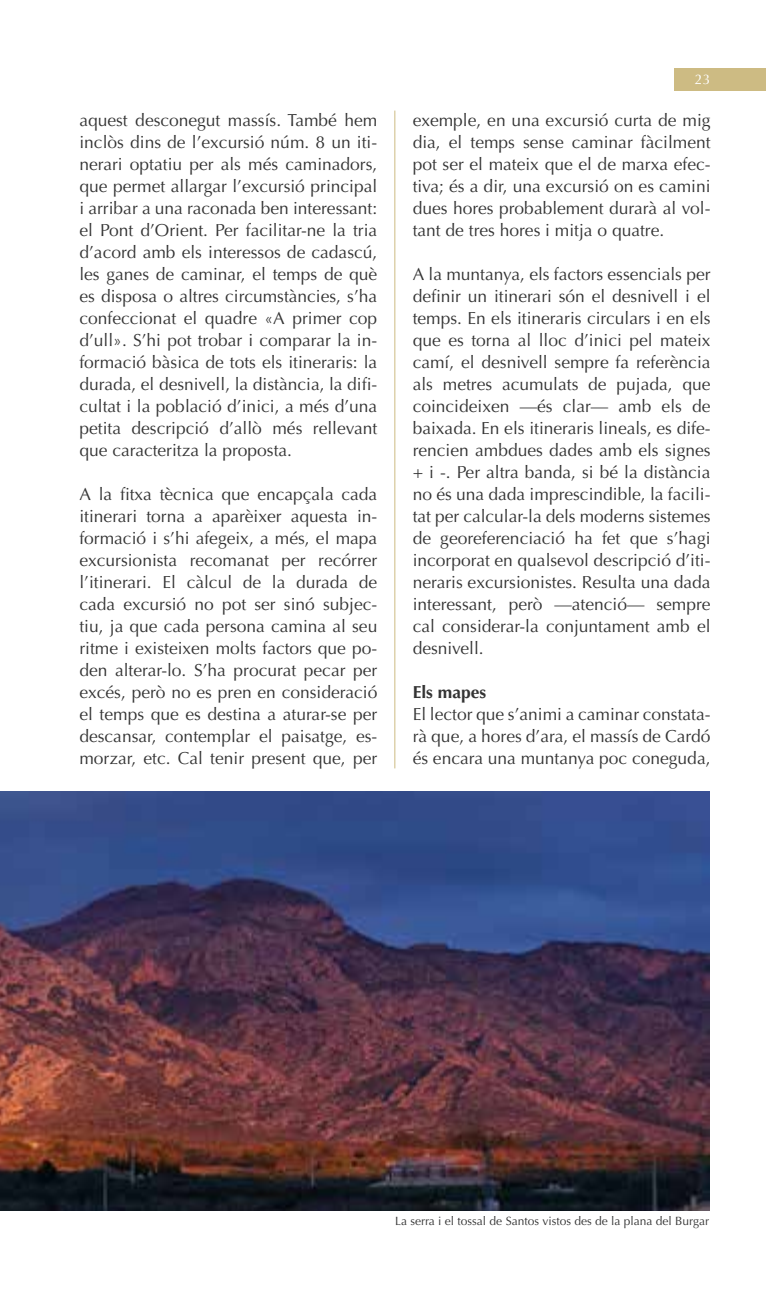
<style>
.page{position:relative;width:766px;height:1293px;background:#fff}
.page>*{position:absolute;margin:0;border:0;box-sizing:border-box;transform-origin:0 0}
.t1{font:17.4px/22px "Optima";color:#343434;text-align:justify}
.t2{font:700 17.4px "Optima";color:#343434}
.t3{font:14px "Optima";color:#fff}
.t4{font:12px "Optima";color:#343434}
</style>
<div class="page">
<div style="left:674px;top:68px;width:91px;height:22px;background:#cdbb83"></div>
<hr style="left:394px;top:111px;width:1px;height:657px;background:#cdbb83">
<img style="left:0;top:791px;width:709px;height:419px">
<p class="t1" style="left:79px;top:109px;width:299px">aquest desconegut massís. També hem inclòs dins de l’excursió núm. 8 un iti&shy;nerari optatiu per als més caminadors, que permet allargar l’excursió principal i arribar a una raconada ben interessant: el Pont d’Orient. Per facilitar-ne la tria d’acord amb els interessos de cadascú, les ganes de caminar, el temps de què es disposa o altres circumstàncies, s’ha confeccionat el quadre «A primer cop d’ull». S’hi pot trobar i comparar la in&shy;formació bàsica de tots els itineraris: la durada, el desnivell, la distància, la difi&shy;cultat i la població d’inici, a més d’una petita descripció d’allò més rellevant que caracteritza la proposta.</p>
<p class="t1" style="left:79px;top:483px;width:299px">A la fitxa tècnica que encapçala cada itinerari torna a aparèixer aquesta in&shy;formació i s’hi afegeix, a més, el mapa excursionista recomanat per recórrer l’itinerari. El càlcul de la durada de cada excursió no pot ser sinó subjec&shy;tiu, ja que cada persona camina al seu ritme i existeixen molts factors que po&shy;den alterar-lo. S’ha procurat pecar per excés, però no es pren en consideració el temps que es destina a aturar-se per descansar, contemplar el paisatge, es&shy;morzar, etc. Cal tenir present que, per</p>
<p class="t3" style="left:694px;top:71px;width:17px">23</p>
<p class="t1" style="left:412px;top:109px;width:299px">exemple, en una excursió curta de mig dia, el temps sense caminar fàcilment pot ser el mateix que el de marxa efec&shy;tiva; és a dir, una excursió on es camini dues hores probablement durarà al vol&shy;tant de tres hores i mitja o quatre.</p>
<p class="t1" style="left:412px;top:263px;width:299px">A la muntanya, els factors essencials per definir un itinerari són el desnivell i el temps. En els itineraris circulars i en els que es torna al lloc d’inici pel mateix camí, el desnivell sempre fa referència als metres acumulats de pujada, que coincideixen —és clar— amb els de baixada. En els itineraris lineals, es dife&shy;rencien ambdues dades amb els signes + i -. Per altra banda, si bé la distància no és una dada imprescindible, la facili&shy;tat per calcular-la dels moderns sistemes de georeferenciació ha fet que s’hagi incorporat en qualsevol descripció d’iti&shy;neraris excursionistes. Resulta una dada interessant, però —atenció— sempre cal considerar-la conjuntament amb el desnivell.</p>
<p class="t2" style="left:412px;top:682px;width:75px">Els mapes</p>
<p class="t1" style="left:412px;top:703px;width:299px">El lector que s’animi a caminar constata&shy;rà que, a hores d’ara, el massís de Cardó és encara una muntanya poc coneguda,</p>
<p class="t4" style="left:395px;top:1214px;width:315px">La serra i el tossal de Santos vistos des de la plana del Burgar</p>
</div>
